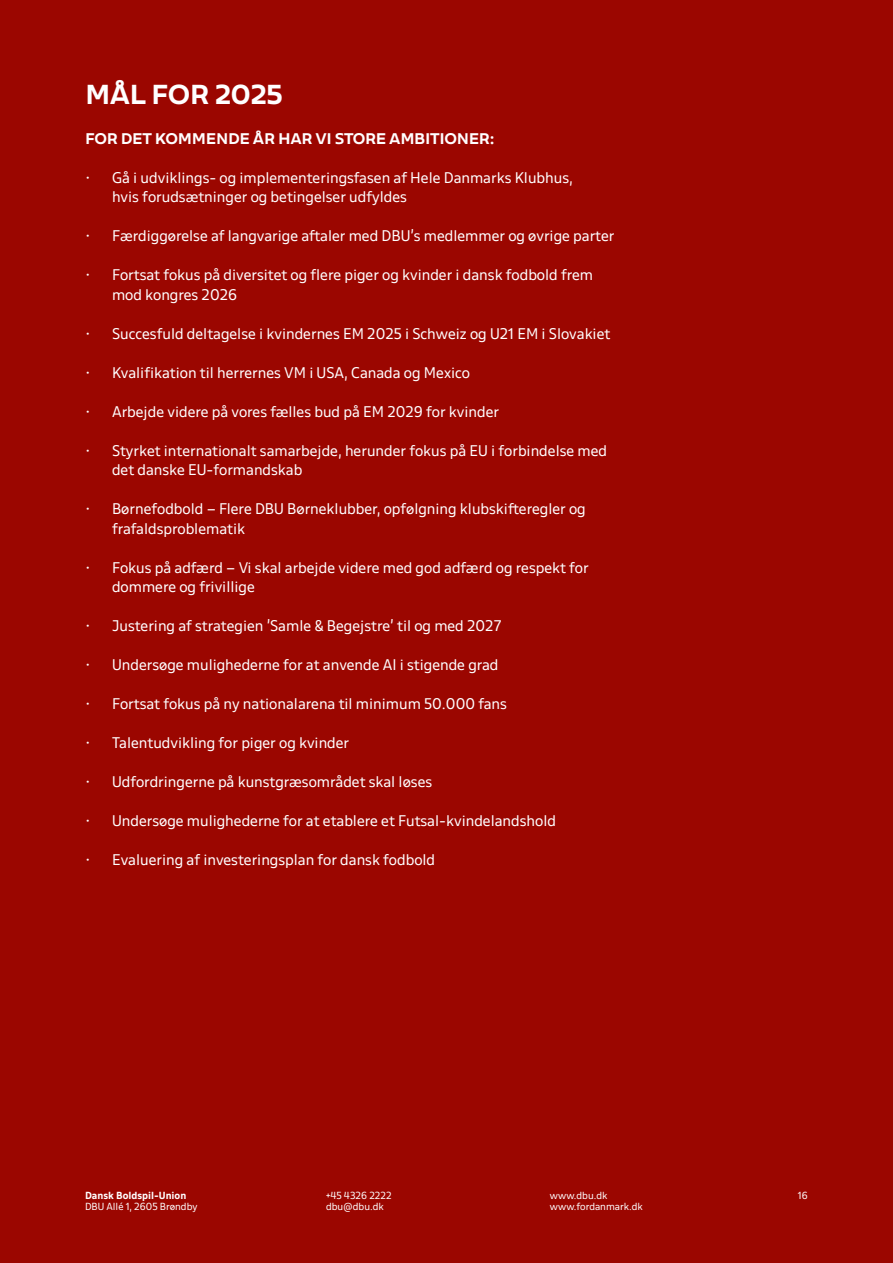
<style>
.page{position:relative;width:893px;height:1263px;background:#9b0600}
.page>*{position:absolute;margin:0;border:0;box-sizing:border-box;transform-origin:0 0}
.t1{font:700 expanded 24px "DBU";letter-spacing:-.025em;color:#fff}
.t2{font:13.5px/19.5px "DBU";color:#fff}
.t3{font:700 expanded 13.5px "DBU";letter-spacing:-.025em;color:#fff}
.t4{font:9px/11.7px "DBU";color:#fff}
.t5{font:700 9px "DBU";color:#fff}
</style>
<div class="page">
<h1 class="t1" style="left:85px;top:78px;width:199px">MÅL FOR 2025</h1>
<p class="t3" style="left:85px;top:129px;width:411px">FOR DET KOMMENDE ÅR HAR VI STORE AMBITIONER:</p>
<p class="t2" style="left:112px;top:167px;width:462px;text-indent:-27px">• Gå i udviklings- og implementeringsfasen af Hele Danmarks Klubhus, hvis forudsætninger og betingelser udfyldes</p>
<p class="t2" style="left:85px;top:226px;width:531px">• Færdiggørelse af langvarige aftaler med DBU’s medlemmer og øvrige parter</p>
<p class="t2" style="left:112px;top:265px;width:483px;text-indent:-27px">• Fortsat fokus på diversitet og flere piger og kvinder i dansk fodbold frem mod kongres 2026</p>
<p class="t2" style="left:85px;top:323px;width:527px">• Succesfuld deltagelse i kvindernes EM 2025 i Schweiz og U21 EM i Slovakiet</p>
<p class="t2" style="left:85px;top:362px;width:387px">• Kvalifikation til herrernes VM i USA, Canada og Mexico</p>
<p class="t2" style="left:85px;top:401px;width:416px">• Arbejde videre på vores fælles bud på EM 2029 for kvinder</p>
<p class="t2" style="left:112px;top:440px;width:497px;text-indent:-27px">• Styrket internationalt samarbejde, herunder fokus på EU i forbindelse med det danske EU-formandskab</p>
<p class="t2" style="left:112px;top:499px;width:475px;text-indent:-27px">• Børnefodbold – Flere DBU Børneklubber, opfølgning klubskifteregler og frafaldsproblematik</p>
<p class="t2" style="left:112px;top:557px;width:478px;text-indent:-27px">• Fokus på adfærd – Vi skal arbejde videre med god adfærd og respekt for dommere og frivillige</p>
<p class="t2" style="left:85px;top:616px;width:418px">• Justering af strategien ’Samle &amp; Begejstre’ til og med 2027</p>
<p class="t2" style="left:85px;top:655px;width:415px">• Undersøge mulighederne for at anvende AI i stigende grad</p>
<p class="t2" style="left:85px;top:694px;width:423px">• Fortsat fokus på ny nationalarena til minimum 50.000 fans</p>
<p class="t2" style="left:85px;top:733px;width:266px">• Talentudvikling for piger og kvinder</p>
<p class="t2" style="left:85px;top:772px;width:349px">• Udfordringerne på kunstgræsområdet skal løses</p>
<p class="t2" style="left:85px;top:811px;width:472px">• Undersøge mulighederne for at etablere et Futsal-kvindelandshold</p>
<p class="t2" style="left:85px;top:850px;width:352px">• Evaluering af investeringsplan for dansk fodbold</p>
<p class="t5" style="left:85px;top:1189px;width:103px">Dansk Boldspil-Union</p>
<p class="t4" style="left:85px;top:1201px;width:114px">DBU Allé 1, 2605 Brøndby</p>
<p class="t4" style="left:326px;top:1189px;width:67px">+45 4326 2222 dbu@dbu.dk</p>
<p class="t4" style="left:550px;top:1189px;width:59px">www.dbu.dk</p>
<p class="t4" style="left:798px;top:1189px;width:11px">16</p>
<p class="t4" style="left:550px;top:1201px;width:94px">www.fordanmark.dk</p>
</div>
